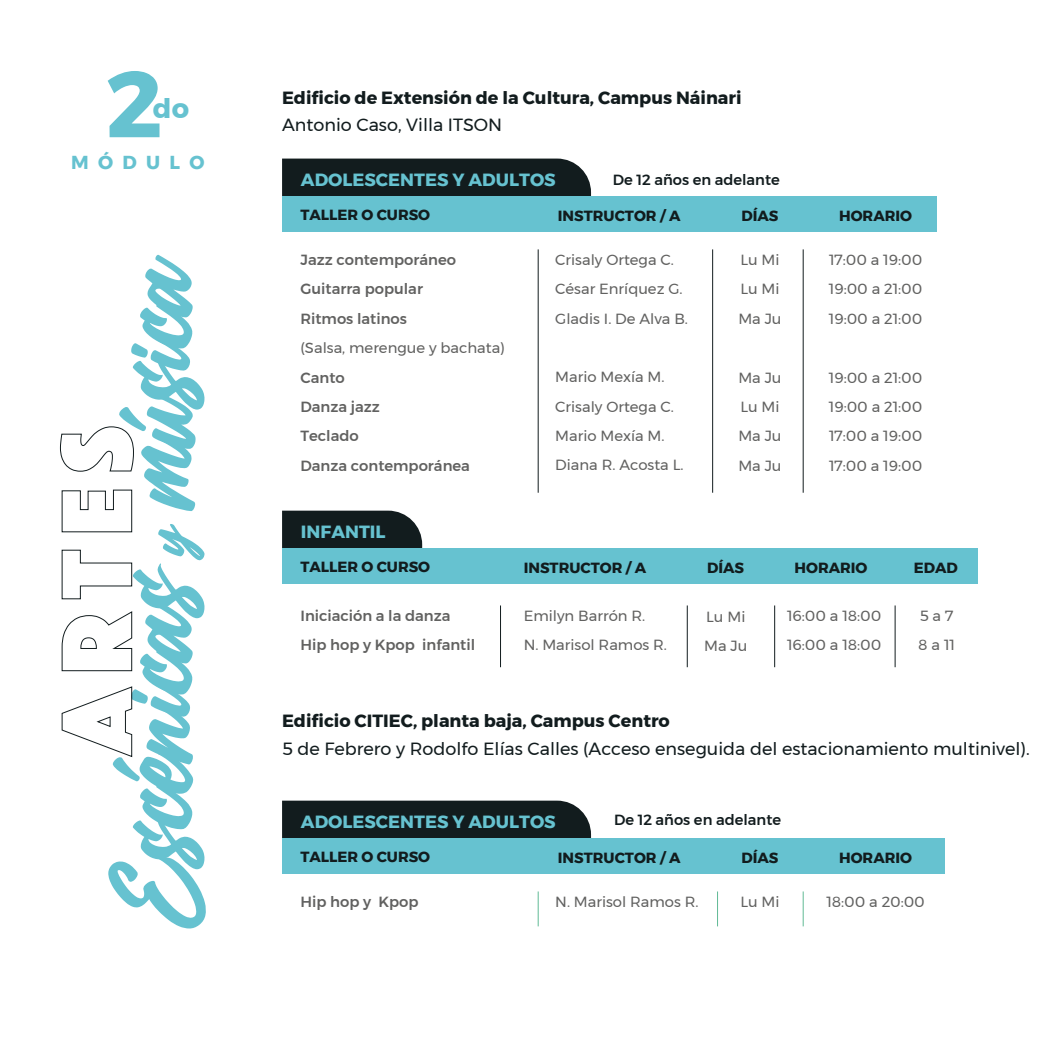
<style>
.page{position:relative;width:1050px;height:1050px;background:#fff}
.page>*{position:absolute;margin:0;border:0;box-sizing:border-box;transform-origin:0 0}
.t1{font:120.05px "Billion Dreams";color:#66c2d0}
.t2{font:700 93.45px "Montserrat";color:#66c2d0}
.t3{font:68.34px "Billion Dreams";color:#66c2d0}
.t4{font:700 27.21px "Montserrat";color:#66c2d0}
.t5{font:700 18.72px "Montserrat";letter-spacing:.5em;color:#66c2d0}
.t6{font:17.68px "Montserrat";color:#121c1e}
.t7{font:700 17.68px "Montserrat";color:#121c1e}
.t8{font:700 17.68px "Montserrat";color:#66c2d0}
.t9{font:14.7px/29.4px "Montserrat";color:#616160}
.t10{font:500 14.7px/29.4px "Montserrat";color:#616160}
.t11{font:700 14.7px "Montserrat";color:#121c1e}
.t12{font:500 14.7px "Montserrat";color:#121c1e}
</style>
<div class="page">
<svg style="left:61px;top:686px;width:72px;height:71px"></svg>
<svg style="left:61px;top:611px;width:72px;height:61px"></svg>
<svg style="left:61px;top:549px;width:72px;height:51px"></svg>
<svg style="left:61px;top:489px;width:72px;height:44px"></svg>
<svg style="left:60px;top:426px;width:74px;height:46px"></svg>
<div style="left:282px;top:159px;width:309px;height:38px;background:#121c1e"></div>
<hr style="left:538px;top:249px;width:1px;height:244px;background:#121c1e">
<hr style="left:712px;top:249px;width:1px;height:244px;background:#121c1e">
<hr style="left:803px;top:249px;width:1px;height:244px;background:#121c1e">
<div style="left:282px;top:197px;width:655px;height:35px;background:#66c2d0"></div>
<div style="left:282px;top:801px;width:309px;height:38px;background:#121c1e"></div>
<hr style="left:538px;top:891px;width:1px;height:35px;background:#60ba95">
<hr style="left:717px;top:891px;width:1px;height:35px;background:#60ba95">
<hr style="left:803px;top:891px;width:1px;height:35px;background:#60ba95">
<div style="left:282px;top:839px;width:662px;height:35px;background:#66c2d0"></div>
<svg style="left:282px;top:511px;width:140px;height:38px;background:#1e2a2c"></svg>
<div style="left:282px;top:549px;width:695px;height:35px;background:#66c2d0"></div>
<hr style="left:500px;top:605px;width:1px;height:62px;background:#121c1e">
<hr style="left:687px;top:605px;width:1px;height:62px;background:#121c1e">
<hr style="left:774px;top:605px;width:1px;height:62px;background:#121c1e">
<hr style="left:895px;top:605px;width:1px;height:62px;background:#121c1e">
<h2 class="t2" style="left:106px;top:29px;width:58px">2</h2>
<h3 class="t4" style="left:153px;top:87px;width:38px">do</h3>
<p class="t5" style="left:71px;top:147px;width:135px">MÓDULO</p>
<h1 class="t1" style="left:68px;top:931px;width:687px;rotate:-90deg">Escénicas música</h1>
<h3 class="t3" style="left:118px;top:553px;width:38px;rotate:-90deg">y</h3>
<p class="t7" style="left:282px;top:83px;width:461px">Edificio de Extensión de la Cultura, Campus Náinari</p>
<p class="t6" style="left:282px;top:111px;width:222px">Antonio Caso, Villa ITSON</p>
<p class="t8" style="left:301px;top:165px;width:256px">ADOLESCENTES Y ADULTOS</p>
<p class="t12" style="left:613px;top:168px;width:169px">De 12 años en adelante</p>
<p class="t11" style="left:300px;top:203px;width:131px">TALLER O CURSO</p>
<p class="t11" style="left:558px;top:204px;width:124px">INSTRUCTOR / A</p>
<p class="t11" style="left:741px;top:204px;width:39px">DÍAS</p>
<p class="t11" style="left:839px;top:204px;width:74px">HORARIO</p>
<p class="t10" style="left:300px;top:245px;width:157px">Jazz contemporáneo<br>Guitarra popular<br>Ritmos latinos</p>
<p class="t9" style="left:300px;top:333px;width:206px">(Salsa, merengue y bachata)</p>
<p class="t10" style="left:300px;top:363px;width:171px">Canto<br>Danza jazz<br>Teclado<br>Danza contemporánea</p>
<p class="t9" style="left:555px;top:245px;width:134px">Crisaly Ortega C.<br>César Enríquez G.<br>Gladis I. De Alva B.</p>
<p class="t9" style="left:555px;top:362px;width:130px">Mario Mexía M.<br>Crisaly Ortega C.<br>Mario Mexía M.<br>Diana R. Acosta L.</p>
<p class="t9" style="left:738px;top:245px;width:45px">Lu Mi<br>Lu Mi<br>Ma Ju</p>
<p class="t9" style="left:738px;top:362px;width:45px">Ma Ju<br>Lu Mi<br>Ma Ju<br>Ma Ju</p>
<p class="t9" style="left:829px;top:245px;width:95px;text-align:justify">17:00 a 19:00<br>19:00 a 21:00<br>19:00 a 21:00</p>
<p class="t9" style="left:829px;top:362px;width:95px;text-align:justify">19:00 a 21:00<br>19:00 a 21:00<br>17:00 a 19:00<br>17:00 a 19:00</p>
<p class="t8" style="left:301px;top:518px;width:86px">INFANTIL</p>
<p class="t11" style="left:300px;top:555px;width:131px">TALLER O CURSO</p>
<p class="t11" style="left:524px;top:556px;width:124px">INSTRUCTOR / A</p>
<p class="t11" style="left:707px;top:556px;width:39px">DÍAS</p>
<p class="t11" style="left:795px;top:556px;width:74px">HORARIO</p>
<p class="t11" style="left:914px;top:556px;width:46px">EDAD</p>
<p class="t9" style="left:524px;top:601px;width:145px">Emilyn Barrón R.<br>N. Marisol Ramos R.</p>
<p class="t10" style="left:300px;top:601px;width:176px">Iniciación a la danza<br>Hip hop y Kpop infantil</p>
<p class="t9" style="left:704px;top:602px;width:45px">Lu Mi<br>Ma Ju</p>
<p class="t9" style="left:787px;top:601px;width:96px">16:00 a 18:00<br>16:00 a 18:00</p>
<p class="t9" style="left:918px;top:601px;width:38px">5 a 7<br>8 a 11</p>
<p class="t7" style="left:282px;top:707px;width:389px">Edificio CITIEC, planta baja, Campus Centro</p>
<p class="t6" style="left:282px;top:735px;width:749px">5 de Febrero y Rodolfo Elías Calles (Acceso enseguida del estacionamiento multinivel).</p>
<p class="t8" style="left:301px;top:807px;width:256px">ADOLESCENTES Y ADULTOS</p>
<p class="t12" style="left:614px;top:808px;width:169px">De 12 años en adelante</p>
<p class="t11" style="left:300px;top:845px;width:131px">TALLER O CURSO</p>
<p class="t11" style="left:558px;top:846px;width:124px">INSTRUCTOR / A</p>
<p class="t11" style="left:741px;top:846px;width:39px">DÍAS</p>
<p class="t11" style="left:839px;top:846px;width:74px">HORARIO</p>
<p class="t9" style="left:740px;top:887px;width:41px">Lu Mi</p>
<p class="t9" style="left:826px;top:887px;width:100px">18:00 a 20:00</p>
<p class="t10" style="left:300px;top:887px;width:120px">Hip hop y Kpop</p>
<p class="t9" style="left:555px;top:887px;width:145px">N. Marisol Ramos R.</p>
</div>
